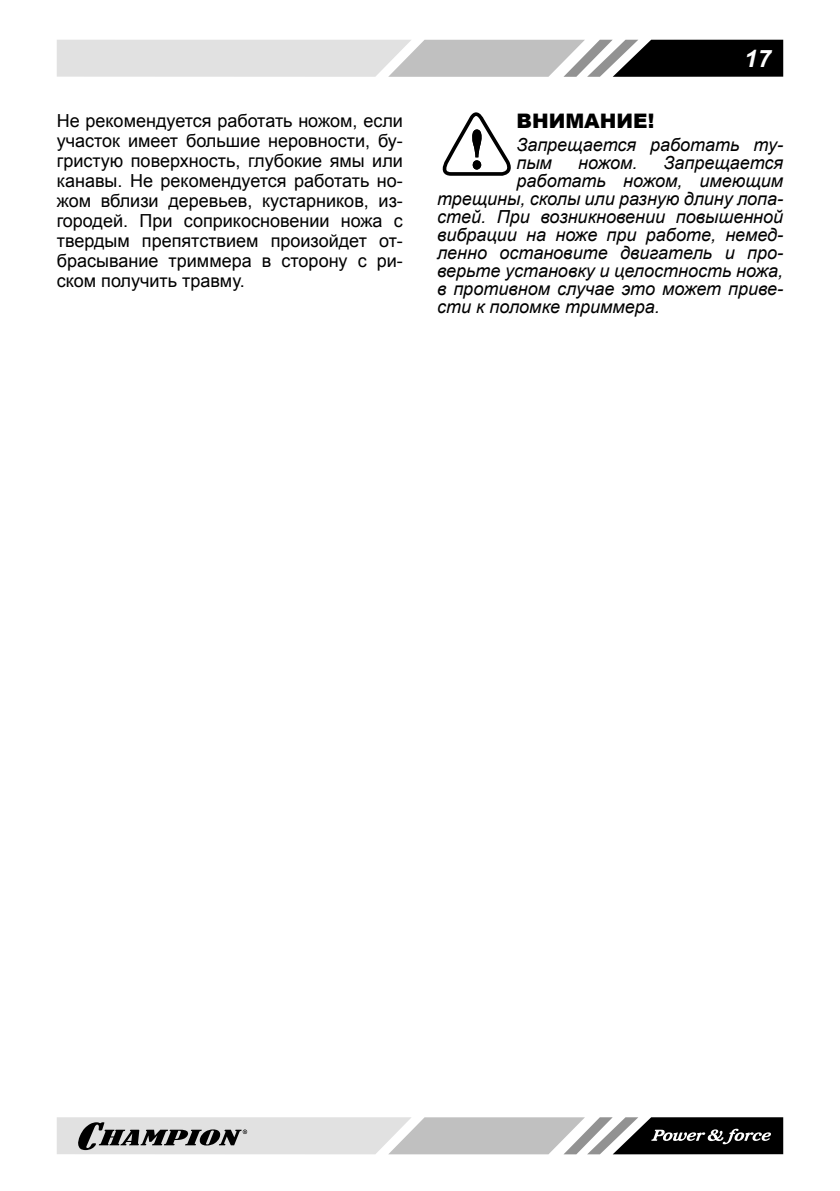
<style>
.page{position:relative;width:840px;height:1191px;background:#fff}
.page>*{position:absolute;margin:0;border:0;box-sizing:border-box;transform-origin:0 0}
.t1{font:italic 700 24px "Arial";color:#fff}
.t2{font:900 20px "Arial";color:#000}
.t3{font:18px/20px "Arial";color:#000;text-align:justify}
.t4{font:italic 18px/18px "Arial";color:#000}
</style>
<div class="page">
<svg style="left:57px;top:40px;width:725px;height:37px;background:#ababab"></svg>
<svg style="left:57px;top:1117px;width:725px;height:37px;background:#a2a2a2"></svg>
<svg style="left:442px;top:112px;width:69px;height:64px"></svg>
<h1 class="t1" style="left:743px;top:44px;width:28px">17</h1>
<p class="t3" style="left:57px;top:110px;width:347px">Не рекомендуется работать ножом, если участок имеет большие неровности, бу&shy;гристую поверхность, глубокие ямы или канавы. Не рекомендуется работать но&shy;жом вблизи деревьев, кустарников, из&shy;городей. При соприкосновении ножа с твердым препятствием произойдет от&shy;брасывание триммера в сторону с ри&shy;ском получить травму.</p>
<p class="t2" style="left:516px;top:106px;width:139px">ВНИМАНИЕ!</p>
<p class="t4" style="left:516px;top:136px;width:268px">Запрещается работать ту&shy;пым</p>
<p class="t4" style="left:577px;top:154px;width:61px">ножом.</p>
<p class="t4" style="left:663px;top:154px;width:121px">Запрещается</p>
<p class="t4" style="left:516px;top:172px;width:268px">работать ножом, имеющим</p>
<p class="t4" style="left:437px;top:190px;width:347px">трещины, сколы или разную длину лопа-</p>
<p class="t4" style="left:437px;top:208px;width:347px">стей. При возникновении повышенной</p>
<p class="t4" style="left:437px;top:226px;width:347px">вибрации на ноже при работе, немед-</p>
<p class="t4" style="left:437px;top:244px;width:347px">ленно остановите двигатель и про-</p>
<p class="t4" style="left:437px;top:262px;width:347px">верьте установку и целостность ножа,</p>
<p class="t4" style="left:437px;top:280px;width:347px">в противном случае это может приве-</p>
<p class="t4" style="left:437px;top:298px;width:224px">сти к поломке триммера.</p>
</div>
